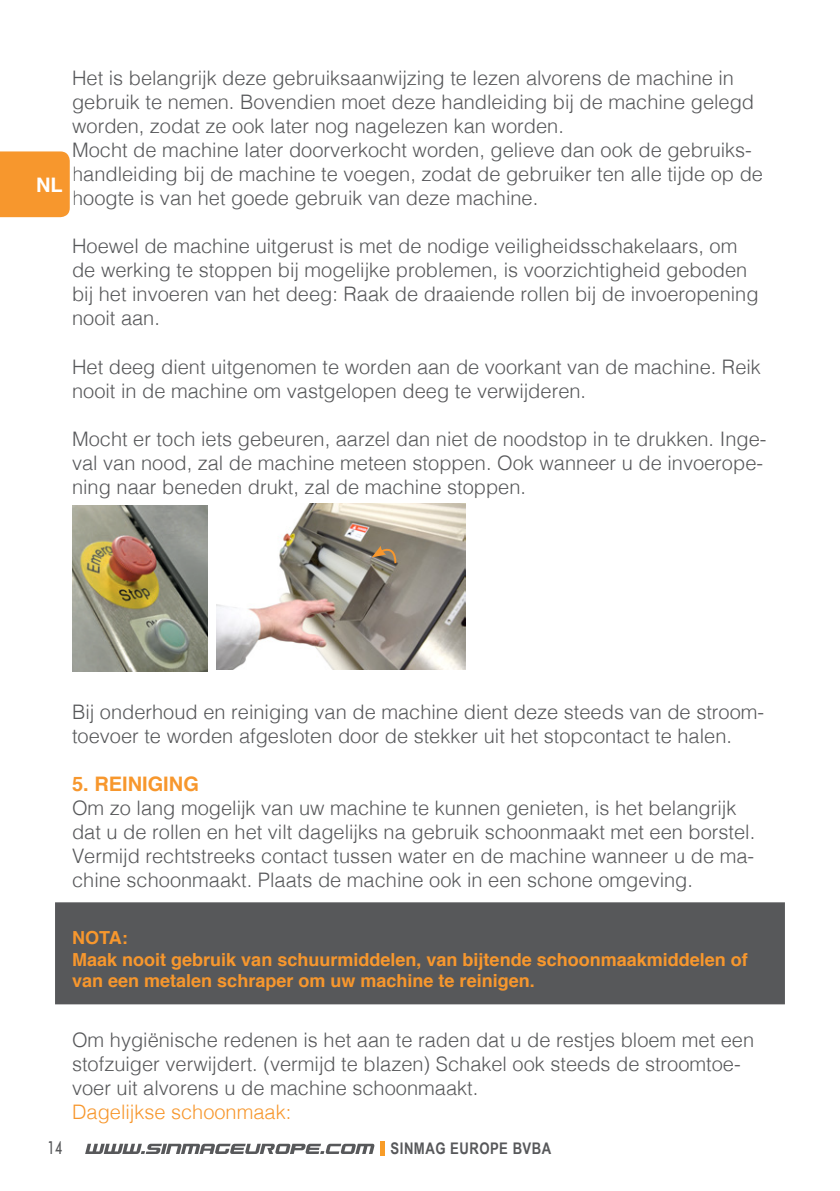
<style>
.page{position:relative;width:840px;height:1191px;background:#fff}
.page>*{position:absolute;margin:0;border:0;box-sizing:border-box;transform-origin:0 0}
.t1{font:300 20px/24px "Helvetica";color:#57585a}
.t2{font:300 20px "Helvetica";color:#f7972d}
.title_main{font:700 20px "Helvetica";color:#f7972d}
.t3{font:700 20px "Helvetica";color:#fff}
.Warning_block_Left{font:700 18px/21.6px "Helvetica";color:#f7972d}
.t4{font:500 18px "Futura BT";color:#57585a;scale:.68 1}
.t5{font:700 16px "Arial Narrow";letter-spacing:.03em;color:#57585a}
</style>
<div class="page">
<div style="left:55px;top:902px;width:729px;height:102px;background:#57585a"></div>
<img style="left:216px;top:503px;width:249px;height:166px">
<svg style="left:371px;top:543px;width:26px;height:22px"></svg>
<img style="left:72px;top:505px;width:135px;height:166px">
<svg style="left:85px;top:1143px;width:289px;height:11px"></svg>
<hr style="left:380px;top:1141px;width:4px;height:14px;background:#f89c27">
<div style="left:0;top:151px;width:70px;height:67px;background:#f7972d"></div>
<p class="t3" style="left:36px;top:169px;width:28px">NL</p>
<p class="t1" style="left:72px;top:65px;width:683px">Het is belangrijk deze gebruiksaanwijzing te lezen alvorens de machine in gebruik te nemen. Bovendien moet deze handleiding bij de machine gelegd worden, zodat ze ook later nog nagelezen kan worden.</p>
<p class="t1" style="left:72px;top:137px;width:692px">Mocht de machine later doorverkocht worden, gelieve dan ook de gebruiks&shy;handleiding bij de machine te voegen, zodat de gebruiker ten alle tijde op de hoogte is van het goede gebruik van deze machine.</p>
<p class="t1" style="left:72px;top:233px;width:687px">Hoewel de machine uitgerust is met de nodige veiligheidsschakelaars, om de werking te stoppen bij mogelijke problemen, is voorzichtigheid geboden bij het invoeren van het deeg: Raak de draaiende rollen bij de invoeropening nooit aan.</p>
<p class="t1" style="left:72px;top:353px;width:690px">Het deeg dient uitgenomen te worden aan de voorkant van de machine. Reik nooit in de machine om vastgelopen deeg te verwijderen.</p>
<p class="t1" style="left:72px;top:425px;width:695px">Mocht er toch iets gebeuren, aarzel dan niet de noodstop in te drukken. Inge&shy;val van nood, zal de machine meteen stoppen. Ook wanneer u de invoerope&shy;ning naar beneden drukt, zal de machine stoppen.</p>
<p class="t1" style="left:72px;top:698px;width:693px">Bij onderhoud en reiniging van de machine dient deze steeds van de stroom&shy;toevoer te worden afgesloten door de stekker uit het stopcontact te halen.</p>
<p class="title_main" style="left:72px;top:768px;width:128px">5. REINIGING</p>
<p class="t1" style="left:72px;top:794px;width:684px">Om zo lang mogelijk van uw machine te kunnen genieten, is het belangrijk dat u de rollen en het vilt dagelijks na gebruik schoonmaakt met een borstel.<br>Vermijd rechtstreeks contact tussen water en de machine wanneer u de ma&shy;chine schoonmaakt. Plaats de machine ook in een schone omgeving.</p>
<p class="Warning_block_Left" style="left:72px;top:927px;width:677px">NOTA:<br>Maak nooit gebruik van schuurmiddelen, van bijtende schoonmaakmiddelen of van een metalen schraper om uw machine te reinigen.</p>
<p class="t1" style="left:72px;top:1026px;width:683px">Om hygiënische redenen is het aan te raden dat u de restjes bloem met een stofzuiger verwijdert. (vermijd te blazen) Schakel ook steeds de stroomtoe&shy;voer uit alvorens u de machine schoonmaakt.</p>
<p class="t2" style="left:72px;top:1094px;width:220px">Dagelijkse schoonmaak:</p>
<p class="t4" style="left:48px;top:1136px;width:23px">14</p>
<p class="t5" style="left:390px;top:1136px;width:162px">SINMAG EUROPE BVBA</p>
</div>
